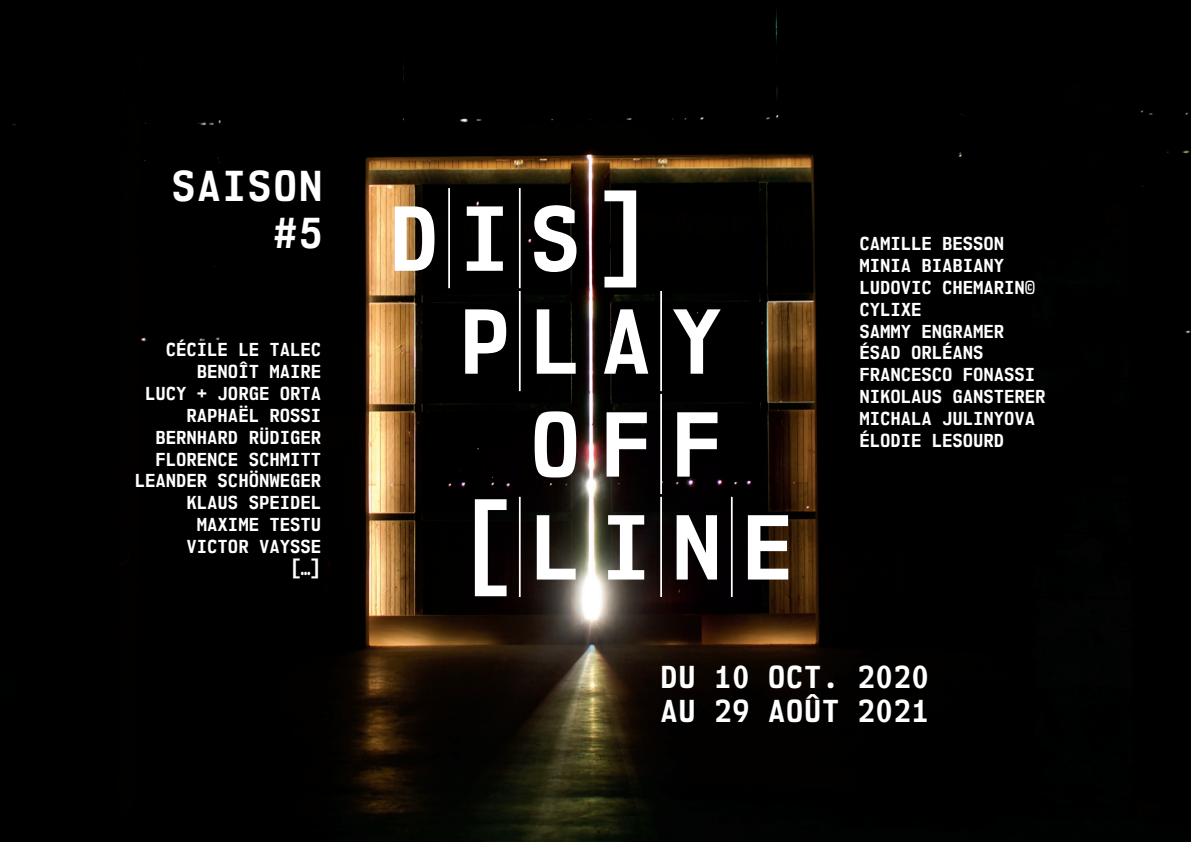
<style>
.page{position:relative;width:1191px;height:842px;background:#fff}
.page>*{position:absolute;margin:0;border:0;box-sizing:border-box;transform-origin:0 0}
.t1{font:700 38.7px/46.4px "NK57 Monospace Sc Rg";letter-spacing:.075em;color:#fff;text-align:right}
.t2{font:700 28.4px/34.8px "NK57 Monospace Sc Rg";letter-spacing:.05em;color:#fff}
.t3{font:700 16.8px/21.9px "NK57 Monospace Sc Rg";letter-spacing:.035em;color:#fff}
</style>
<div class="page">
<img style="left:0;top:0;width:1191px;height:842px">
<svg style="left:394px;top:206px;width:40px;height:65px"></svg>
<hr style="left:448px;top:188px;width:2px;height:100px;background:#fff">
<svg style="left:475px;top:499px;width:31px;height:97px"></svg>
<svg style="left:465px;top:309px;width:41px;height:65px"></svg>
<svg style="left:467px;top:206px;width:36px;height:65px"></svg>
<hr style="left:519px;top:188px;width:1px;height:100px;background:#fff">
<hr style="left:519px;top:291px;width:1px;height:100px;background:#fff">
<hr style="left:519px;top:497px;width:1px;height:100px;background:#fff">
<svg style="left:537px;top:515px;width:38px;height:64px"></svg>
<svg style="left:534px;top:411px;width:42px;height:66px"></svg>
<svg style="left:537px;top:309px;width:38px;height:65px"></svg>
<svg style="left:534px;top:205px;width:42px;height:67px"></svg>
<hr style="left:589px;top:188px;width:2px;height:100px;background:#fff">
<hr style="left:589px;top:291px;width:2px;height:100px;background:#fff">
<hr style="left:589px;top:394px;width:2px;height:100px;background:#fff">
<hr style="left:589px;top:497px;width:2px;height:100px;background:#fff">
<svg style="left:608px;top:515px;width:36px;height:64px"></svg>
<svg style="left:606px;top:412px;width:41px;height:65px"></svg>
<svg style="left:604px;top:309px;width:44px;height:65px"></svg>
<svg style="left:604px;top:190px;width:32px;height:97px"></svg>
<hr style="left:660px;top:291px;width:2px;height:100px;background:#fff">
<hr style="left:660px;top:394px;width:2px;height:100px;background:#fff">
<hr style="left:660px;top:497px;width:2px;height:100px;background:#fff">
<svg style="left:676px;top:515px;width:41px;height:64px"></svg>
<svg style="left:677px;top:412px;width:40px;height:65px"></svg>
<svg style="left:673px;top:309px;width:47px;height:65px"></svg>
<hr style="left:731px;top:497px;width:1px;height:100px;background:#fff">
<svg style="left:748px;top:515px;width:40px;height:64px"></svg>
<h1 class="t1" style="left:172px;top:163px;width:151px">SAISON #5</h1>
<p class="t3" style="left:135px;top:338px;width:187px;text-align:right">CÉCILE LE TALEC<br>BENOÎT MAIRE<br>LUCY + JORGE ORTA<br>RAPHAËL ROSSI<br>BERNHARD RÜDIGER<br>FLORENCE SCHMITT<br>LEANDER SCHÖNWEGER<br>KLAUS SPEIDEL<br>MAXIME TESTU<br>VICTOR VAYSSE<br>[…]</p>
<p class="t3" style="left:859px;top:232px;width:187px">CAMILLE BESSON<br>MINIA BIABIANY<br>LUDOVIC CHEMARIN©<br>CYLIXE<br>SAMMY ENGRAMER<br>ÉSAD ORLÉANS<br>FRANCESCO FONASSI<br>NIKOLAUS GANSTERER<br>MICHALA JULINYOVA<br>ÉLODIE LESOURD</p>
<h2 class="t2" style="left:661px;top:659px;width:269px">DU 10 OCT. 2020<br>AU 29 AOÛT 2021</h2>
</div>
